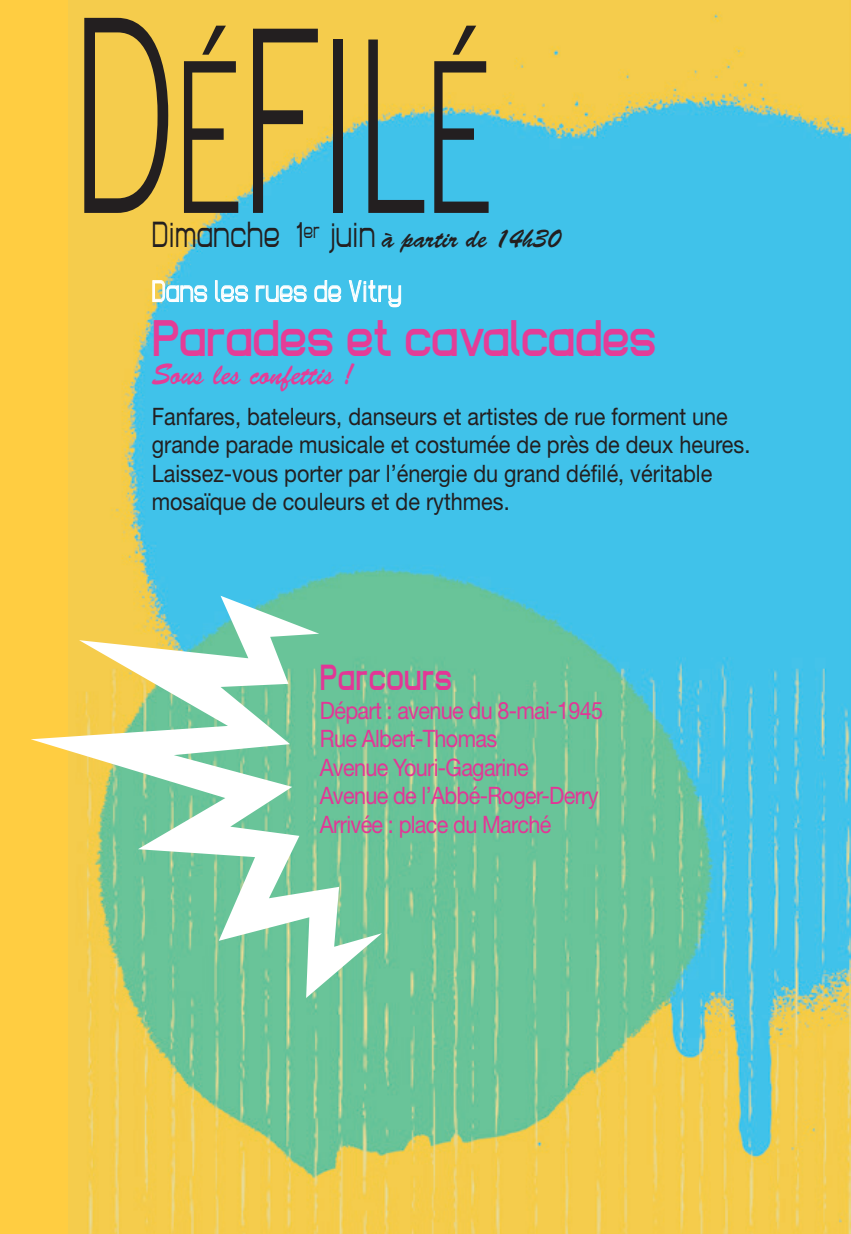
<style>
.page{position:relative;width:851px;height:1234px;background:#fff}
.page>*{position:absolute;margin:0;border:0;box-sizing:border-box;transform-origin:0 0}
.t1{font:300 270px "Trade Gothic";color:#231f20;scale:.6 1}
.t2{font:300 240px "Trade Gothic";color:#231f20;scale:.6 1}
.t3{font:300 210px "Trade Gothic";color:#231f20;scale:.6 1}
.t4{font:51px "Lastwaerkbold";letter-spacing:-.03em;color:#e43d97;scale:.9 1}
.t5{font:36px "Lastwaerkregular";color:#231f20;scale:.75 1}
.t6{font:36px "Lastwaerkbold";color:#e23796;scale:.8 1}
.t7{font:30px "Lastwaerkregular";color:#fff;scale:.75 1}
.t8{font:30px "Brush Script Std";color:#e43d97;scale:.9 1}
.t9{font:27px "Brush Script Std";color:#231f20;scale:.9 1}
.t10{font:24px/28.5px "Helvetica Neue";color:#231f20;scale:.9 1}
.t11{font:24px/28.5px "Helvetica Neue";letter-spacing:-.03em;color:#e23796;scale:.9 1}
.t12{font:21px "Lastwaerkregular";color:#231f20;scale:.75 1}
.s1{font-size:255px}
.s2{font-size:36px}
.s3{font-family:"Lastwaerkregular";font-size:36px}
</style>
<div class="page">
<div style="left:0;top:0;width:850px;height:1233px;background:#ffcd41"></div>
<img style="left:68px;top:0;width:782px;height:1233px">
<svg style="left:152px;top:280px;width:55px;height:22px"></svg>
<svg style="left:215px;top:280px;width:33px;height:22px"></svg>
<svg style="left:256px;top:285px;width:51px;height:17px"></svg>
<svg style="left:314px;top:280px;width:27px;height:22px"></svg>
<svg style="left:348px;top:280px;width:53px;height:27px"></svg>
<svg style="left:31px;top:595px;width:351px;height:402px"></svg>
<h1 class="t1" style="left:68px;top:-43px;width:182px">D</h1>
<h3 class="t5" style="left:152px;top:212px;width:172px">Dimanche</h3>
<h3 class="t3" style="left:171px;top:13px;width:220px">é<span class="s1">f</span></h3>
<p class="t12" style="left:296px;top:218px;width:34px"><span class="s2">1</span>er</p>
<h3 class="t3" style="left:421px;top:13px;width:118px">é</h3>
<h2 class="t2" style="left:318px;top:-15px;width:181px">il</h2>
<p class="t9" style="left:328px;top:223px;width:260px"><span class="s3">juin</span> à partir de 14h30</p>
<p class="t7" style="left:152px;top:272px;width:334px">Dans les rues de Vitry</p>
<h3 class="t4" style="left:152px;top:305px;width:563px">Parades et cavalcades</h3>
<p class="t8" style="left:152px;top:357px;width:226px">Sous les confettis !</p>
<p class="t10" style="left:152px;top:401px;width:666px">Fanfares, bateleurs, danseurs et artistes de rue forment une grande parade musicale et costumée de près de deux heures.<br>Laissez-vous porter par l’énergie du grand défilé, véritable mosaïque de couleurs et de rythmes.</p>
<h3 class="t6" style="left:320px;top:654px;width:167px">Parcours</h3>
<p class="t11" style="left:320px;top:695px;width:316px">Départ : avenue du 8-mai-1945<br>Rue Albert-Thomas<br>Avenue Youri-Gagarine<br>Avenue de l’Abbé-Roger-Derry<br>Arrivée : place du Marché</p>
</div>
